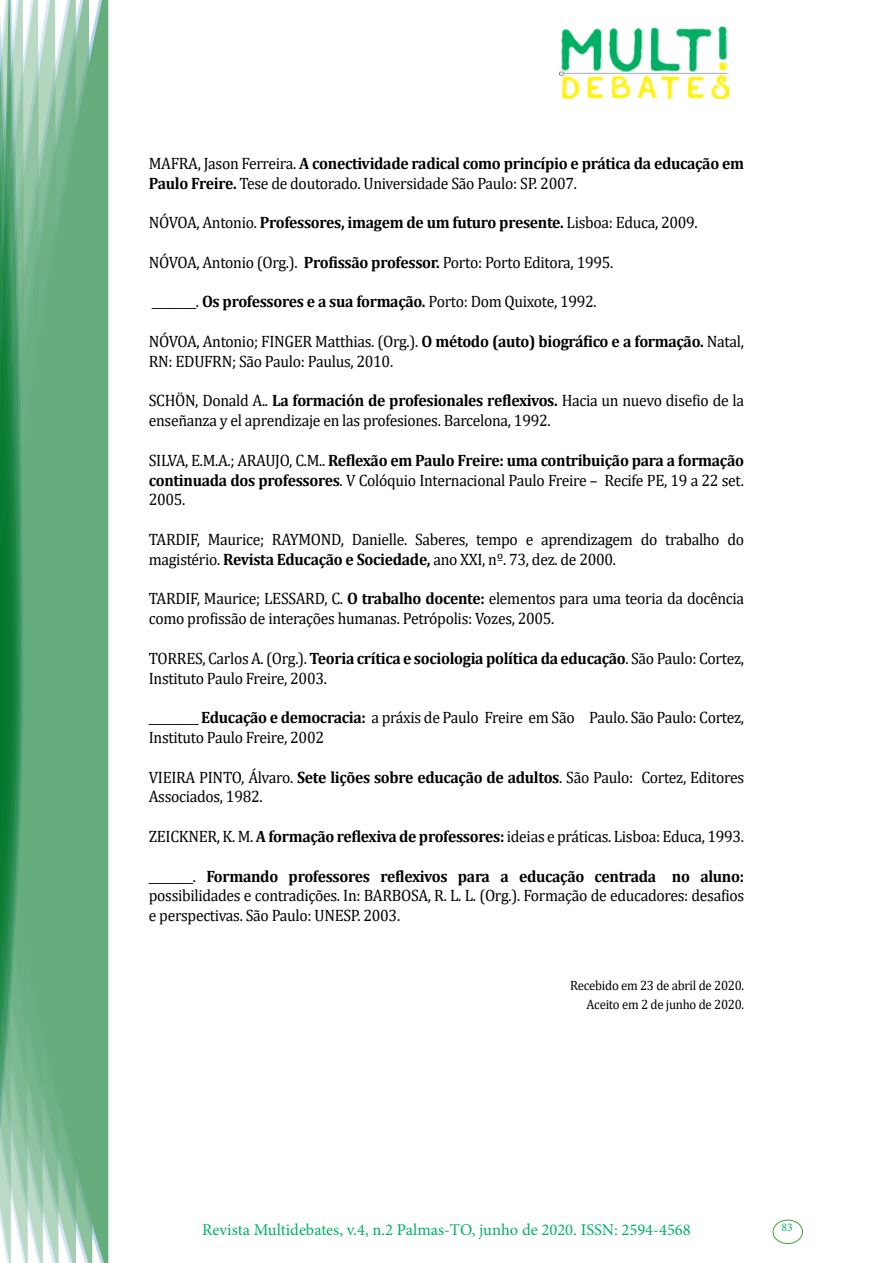
<style>
.page{position:relative;width:893px;height:1263px;background:#fff}
.page>*{position:absolute;margin:0;border:0;box-sizing:border-box;transform-origin:0 0}
.t1{font:16.5px/19.8px "Cambria";letter-spacing:-.02em;color:#000;scale:.95 1}
.t2{font:700 16.5px/19.8px "Cambria";letter-spacing:-.02em;color:#000;scale:.95 1}
.t3{font:16.5px "Minion Pro";color:#00b064}
.t4{font:13.5px/19.8px "Cambria";letter-spacing:-.02em;color:#000;text-align:right;scale:.95 1}
.t5{font:11.7px "Minion Pro";color:#00b064}
.s1{font-weight:400}
.s2{font-weight:700}
</style>
<div class="page">
<img style="left:559px;top:26px;width:169px;height:72px">
<div style="left:95px;top:0;width:14px;height:1263px;background:#66ad7e"></div>
<svg style="left:79px;top:0;width:16px;height:1263px;background:#6cb083"></svg>
<svg style="left:62px;top:0;width:17px;height:1263px;background:#6fb287"></svg>
<svg style="left:45px;top:0;width:17px;height:1263px;background:#77b68d"></svg>
<svg style="left:30px;top:0;width:15px;height:1263px;background:#7bb891"></svg>
<svg style="left:0;top:0;width:30px;height:1263px;background:#5ba779"></svg>
<div style="left:772px;top:1219px;width:31px;height:25px;border:1px solid #3fa535;border-radius:50%"></div>
<p class="t2" style="left:149px;top:153px;width:628px"><span class="s1">MAFRA, Jason Ferreira.</span> A conectividade radical como princípio e prática da educação em<br>Paulo Freire. <span class="s1">Tese de doutorado. Universidade São Paulo: SP. 2007.</span></p>
<p class="t2" style="left:149px;top:212px;width:579px"><span class="s1">NÓVOA, Antonio.</span> Professores, imagem de um futuro presente. <span class="s1">Lisboa: Educa, 2009.</span></p>
<p class="t1" style="left:149px;top:252px;width:490px">NÓVOA, Antonio (Org.). <span class="s2">Profissão professor.</span> Porto: Porto Editora, 1995.</p>
<p class="t1" style="left:152px;top:292px;width:470px">________. <span class="s2">Os professores e a sua formação.</span> Porto: Dom Quixote, 1992.</p>
<p class="t1" style="left:149px;top:331px;width:628px">NÓVOA, Antonio; FINGER Matthias. (Org.). <span class="s2">O método (auto) biográfico e a formação.</span> Natal,<br>RN: EDUFRN; São Paulo: Paulus, 2010.</p>
<p class="t1" style="left:149px;top:391px;width:628px">SCHÖN, Donald A.. <span class="s2">La formación de profesionales reflexivos.</span> Hacia un nuevo disefio de la enseñanza y el aprendizaje en las profesiones. Barcelona, 1992.</p>
<p class="t1" style="left:149px;top:450px;width:628px;text-align:justify">SILVA, E.M.A.; ARAUJO, C.M.. <span class="s2">Reflexão em Paulo Freire: uma contribuição para a formação continuada dos professores</span>. V Colóquio Internacional Paulo Freire – Recife PE, 19 a 22 set.<br>2005.</p>
<p class="t1" style="left:149px;top:529px;width:628px">TARDIF, Maurice; RAYMOND, Danielle. Saberes, tempo e aprendizagem do trabalho do magistério. <span class="s2">Revista Educação e Sociedade,</span> ano XXI, nº. 73, dez. de 2000.</p>
<p class="t1" style="left:149px;top:589px;width:628px">TARDIF, Maurice; LESSARD, C. <span class="s2">O trabalho docente:</span> elementos para uma teoria da docência como profissão de interações humanas. Petrópolis: Vozes, 2005.</p>
<p class="t1" style="left:149px;top:648px;width:628px">TORRES, Carlos A. (Org.). <span class="s2">Teoria crítica e sociologia política da educação</span>. São Paulo: Cortez,<br>Instituto Paulo Freire, 2003.</p>
<p class="t1" style="left:149px;top:708px;width:628px">_________ <span class="s2">Educação e democracia:</span> a práxis de Paulo Freire em São Paulo. São Paulo: Cortez,<br>Instituto Paulo Freire, 2002</p>
<p class="t1" style="left:149px;top:767px;width:628px">VIEIRA PINTO, Álvaro. <span class="s2">Sete lições sobre educação de adultos</span>. São Paulo: Cortez, Editores<br>Associados, 1982.</p>
<p class="t1" style="left:149px;top:826px;width:628px">ZEICKNER, K. M. <span class="s2">A formação reflexiva de professores:</span> ideias e práticas. Lisboa: Educa, 1993.</p>
<p class="t1" style="left:149px;top:866px;width:628px;text-align:justify">________. <span class="s2">Formando professores reflexivos para a educação centrada no aluno: </span>possibilidades e contradições. In: BARBOSA, R. L. L. (Org.). Formação de educadores: desafios e perspectivas. São Paulo: UNESP. 2003.</p>
<p class="t4" style="left:570px;top:975px;width:185px">Recebido em 23 de abril de 2020.<br>Aceito em 2 de junho de 2020.</p>
<p class="t3" style="left:202px;top:1218px;width:490px">Revista Multidebates, v.4, n.2 Palmas-TO, junho de 2020. ISSN: 2594-4568</p>
<p class="t5" style="left:781px;top:1219px;width:13px">83</p>
</div>
